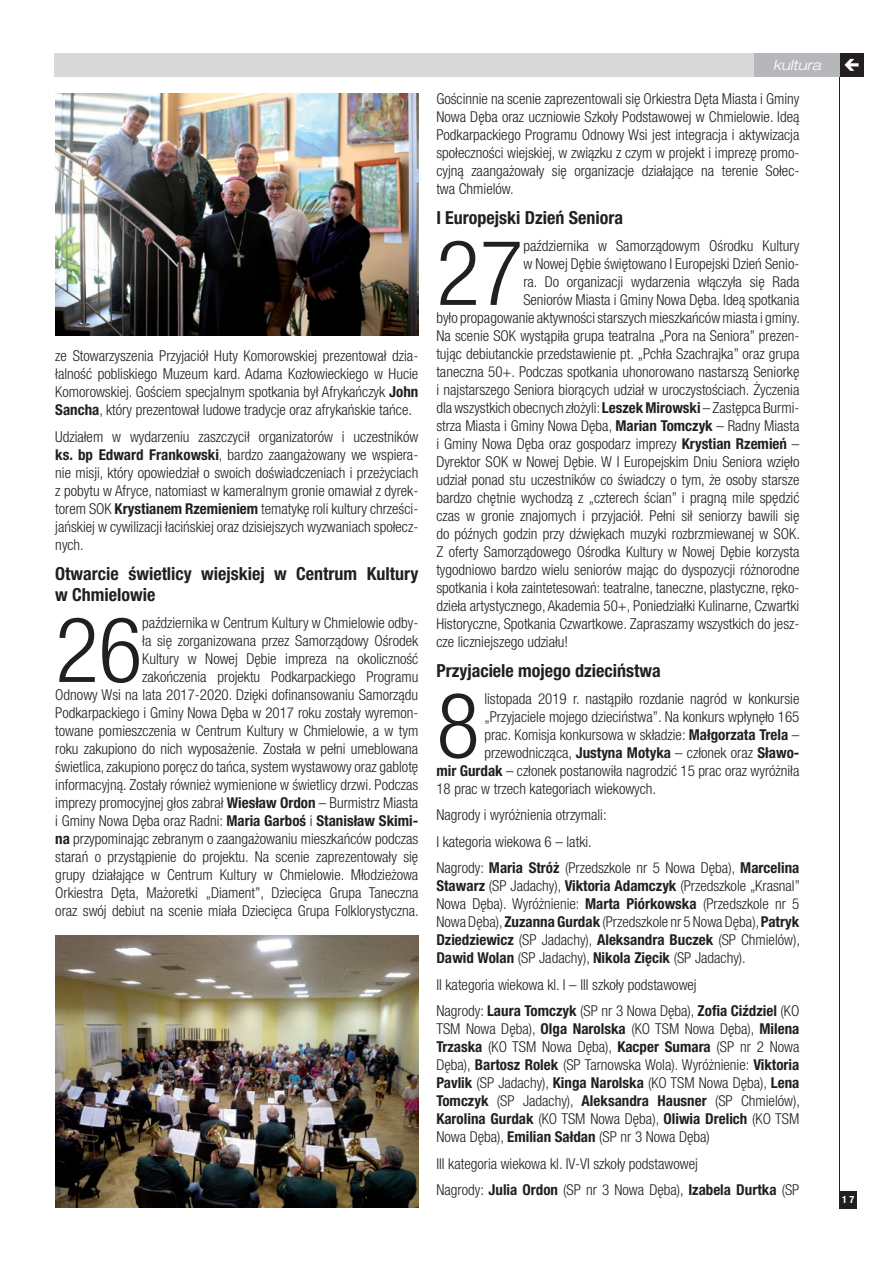
<style>
.page{position:relative;width:893px;height:1263px;background:#fff}
.page>*{position:absolute;margin:0;border:0;box-sizing:border-box;transform-origin:0 0}
.t1{font:300 condensed 90.6px "Helvetica Neue LT Pro";color:#231f20}
.t2{font:700 condensed 18px/21.6px "Helvetica Neue LT Pro";color:#231f20}
.t3{font:300 condensed 15px/18px "Helvetica Neue LT Pro";color:#231f20;text-align:justify}
.t4{font:italic 300 expanded 14.25px "Helvetica Neue LT Pro";color:#fff}
.t5{font:700 condensed 10.05px "Helvetica Neue LT Pro";color:#fff}
.s1{font-weight:700}
</style>
<div class="page">
<div style="left:54px;top:53px;width:785px;height:24px;background:#d8d9db"></div>
<div style="left:840px;top:53px;width:23px;height:24px;background:#231f20"></div>
<svg style="left:844px;top:59px;width:15px;height:12px"></svg>
<hr style="left:839px;top:53px;width:1px;height:1155px;background:#231f20">
<div style="left:840px;top:1191px;width:17px;height:17px;background:#231f20"></div>
<div style="left:823px;top:53px;width:17px;height:24px;background:#b6b7bb"></div>
<div style="left:754px;top:53px;width:85px;height:24px;background:#b6b7bb"></div>
<img style="left:55px;top:94px;width:363px;height:241px">
<img style="left:55px;top:935px;width:363px;height:273px">
<p class="t3" style="left:55px;top:347px;width:365px">ze Stowarzyszenia Przyjaciół Huty Komorowskiej prezentował dzia&shy;łalność pobliskiego Muzeum kard. Adama Kozłowieckiego w Hucie Komorowskiej. Gościem specjalnym spotkania był Afrykańczyk <span class="s1">John Sancha</span>, który prezentował ludowe tradycje oraz afrykańskie tańce.</p>
<p class="t3" style="left:55px;top:427px;width:365px">Udziałem w wydarzeniu zaszczycił organizatorów i uczestników <span class="s1">ks. bp Edward Frankowski</span>, bardzo zaangażowany we wspiera&shy;nie misji, który opowiedział o swoich doświadczeniach i przeżyciach z pobytu w Afryce, natomiast w kameralnym gronie omawiał z dyrek&shy;torem SOK <span class="s1">Krystianem Rzemieniem</span> tematykę roli kultury chrześci&shy;jańskiej w cywilizacji łacińskiej oraz dzisiejszych wyzwaniach społecz&shy;nych.</p>
<p class="t2" style="left:55px;top:562px;width:365px">Otwarcie świetlicy wiejskiej w Centrum Kultury w Chmielowie</p>
<h1 class="t1" style="left:55px;top:598px;width:89px">26</h1>
<p class="t3" style="left:55px;top:613px;width:365px;text-align:right">października w Centrum Kultury w Chmielowie odby-<br>ła się zorganizowana przez Samorządowy Ośrodek<br>Kultury w Nowej Dębie impreza na okoliczność<br>zakończenia projektu Podkarpackiego Programu<br>Odnowy Wsi na lata 2017-2020. Dzięki dofinansowaniu Samorządu Podkarpackiego i Gminy Nowa Dęba w 2017 roku zostały wyremon&shy;towane pomieszczenia w Centrum Kultury w Chmielowie, a w tym roku zakupiono do nich wyposażenie. Została w pełni umeblowana świetlica, zakupiono poręcz do tańca, system wystawowy oraz gablotę informacyjną. Zostały również wymienione w świetlicy drzwi. Podczas imprezy promocyjnej głos zabrał <span class="s1">Wiesław Ordon</span> – Burmistrz Miasta i Gminy Nowa Dęba oraz Radni: <span class="s1">Maria Garboś</span> i <span class="s1">Stanisław Skimi&shy;na</span> przypominając zebranym o zaangażowaniu mieszkańców podczas starań o przystąpienie do projektu. Na scenie zaprezentowały się grupy działające w Centrum Kultury w Chmielowie. Młodzieżowa Orkiestra Dęta, Mażoretki „Diament”, Dziecięca Grupa Taneczna oraz swój debiut na scenie miała Dziecięca Grupa Folklorystyczna.</p>
<p class="t4" style="left:773px;top:56px;width:49px">kultura</p>
<p class="t3" style="left:436px;top:90px;width:365px">Gościnnie na scenie zaprezentowali się Orkiestra Dęta Miasta i Gminy Nowa Dęba oraz uczniowie Szkoły Podstawowej w Chmielowie. Ideą Podkarpackiego Programu Odnowy Wsi jest integracja i aktywizacja społeczności wiejskiej, w związku z czym w projekt i imprezę promo&shy;cyjną zaangażowały się organizacje działające na terenie Sołec&shy;twa Chmielów.</p>
<p class="t2" style="left:436px;top:207px;width:188px">I Europejski Dzień Seniora</p>
<h1 class="t1" style="left:436px;top:221px;width:89px">27</h1>
<p class="t3" style="left:523px;top:236px;width:278px">października w Samorządowym Ośrodku Kultury</p>
<p class="t3" style="left:523px;top:254px;width:278px">w Nowej Dębie świętowano I Europejski Dzień Senio-</p>
<p class="t3" style="left:523px;top:272px;width:278px">ra. Do organizacji wydarzenia włączyła się Rada</p>
<p class="t3" style="left:523px;top:290px;width:278px">Seniorów Miasta i Gminy Nowa Dęba. Ideą spotkania</p>
<p class="t3" style="left:436px;top:308px;width:365px">było propagowanie aktywności starszych mieszkańców miasta i gminy.</p>
<p class="t3" style="left:436px;top:326px;width:365px">Na scenie SOK wystąpiła grupa teatralna „Pora na Seniora” prezen-</p>
<p class="t3" style="left:436px;top:344px;width:365px">tując debiutanckie przedstawienie pt. „Pchła Szachrajka” oraz grupa</p>
<p class="t3" style="left:436px;top:362px;width:365px">taneczna 50+. Podczas spotkania uhonorowano nastarszą Seniorkę</p>
<p class="t3" style="left:436px;top:380px;width:364px">i najstarszego Seniora biorących udział w uroczystościach. Życzenia</p>
<p class="t3" style="left:436px;top:398px;width:365px">dla wszystkich obecnych złożyli: <span class="s1">Leszek Mirowski</span> – Zastępca Burmi-</p>
<p class="t3" style="left:436px;top:416px;width:365px">strza Miasta i Gminy Nowa Dęba, <span class="s1">Marian Tomczyk</span> – Radny Miasta</p>
<p class="t3" style="left:436px;top:434px;width:365px">i Gminy Nowa Dęba oraz gospodarz imprezy <span class="s1">Krystian Rzemień</span> –</p>
<p class="t3" style="left:436px;top:452px;width:365px">Dyrektor SOK w Nowej Dębie. W I Europejskim Dniu Seniora wzięło</p>
<p class="t3" style="left:436px;top:470px;width:365px">udział ponad stu uczestników co świadczy o tym, że osoby starsze</p>
<p class="t3" style="left:436px;top:488px;width:365px">bardzo chętnie wychodzą z „czterech ścian” i pragną mile spędzić</p>
<p class="t3" style="left:436px;top:506px;width:365px">czas w gronie znajomych i przyjaciół. Pełni sił seniorzy bawili się</p>
<p class="t3" style="left:436px;top:524px;width:365px">do późnych godzin przy dźwiękach muzyki rozbrzmiewanej w SOK.</p>
<p class="t3" style="left:436px;top:542px;width:365px">Z oferty Samorządowego Ośrodka Kultury w Nowej Dębie korzysta</p>
<p class="t3" style="left:436px;top:560px;width:365px">tygodniowo bardzo wielu seniorów mając do dyspozycji różnorodne</p>
<p class="t3" style="left:436px;top:578px;width:365px">spotkania i koła zaintetesowań: teatralne, taneczne, plastyczne, ręko-</p>
<p class="t3" style="left:436px;top:596px;width:365px">dzieła artystycznego, Akademia 50+, Poniedziałki Kulinarne, Czwartki</p>
<p class="t3" style="left:436px;top:614px;width:365px">Historyczne, Spotkania Czwartkowe. Zapraszamy wszystkich do jesz-</p>
<p class="t3" style="left:436px;top:632px;width:133px">cze liczniejszego udziału!</p>
<p class="t2" style="left:436px;top:660px;width:226px">Przyjaciele mojego dzieciństwa</p>
<h1 class="t1" style="left:436px;top:673px;width:45px">8</h1>
<p class="t3" style="left:484px;top:689px;width:317px">listopada 2019 r. nastąpiło rozdanie nagród w konkursie</p>
<p class="t3" style="left:484px;top:707px;width:317px">„Przyjaciele mojego dzieciństwa”. Na konkurs wpłynęło 165</p>
<p class="t3" style="left:484px;top:725px;width:317px">prac. Komisja konkursowa w składzie: <span class="s1">Małgorzata Trela</span> –</p>
<p class="t3" style="left:484px;top:743px;width:317px">przewodnicząca, <span class="s1">Justyna Motyka</span> – członek oraz <span class="s1">Sławo-</span></p>
<p class="t3" style="left:436px;top:761px;width:365px"><span class="s1">mir Gurdak</span> – członek postanowiła nagrodzić 15 prac oraz wyróżniła</p>
<p class="t3" style="left:436px;top:779px;width:221px">18 prac w trzech kategoriach wiekowych.</p>
<p class="t3" style="left:436px;top:801px;width:365px;line-height:26.5px;text-align:left">Nagrody i wyróżnienia otrzymali:<br>I kategoria wiekowa 6 – latki.<br>Nagrody: <span class="s1">Maria Stróż</span> (Przedszkole nr 5 Nowa Dęba), <span class="s1">Marcelina</span></p>
<p class="t3" style="left:436px;top:877px;width:365px"><span class="s1">Stawarz</span> (SP Jadachy), <span class="s1">Viktoria Adamczyk</span> (Przedszkole „Krasnal” Nowa Dęba). Wyróżnienie: <span class="s1">Marta Piórkowska</span> (Przedszkole nr 5<br>Nowa Dęba), <span class="s1">Zuzanna Gurdak</span> (Przedszkole nr 5 Nowa Dęba), <span class="s1">Patryk Dziedziewicz</span> (SP Jadachy), <span class="s1">Aleksandra Buczek</span> (SP Chmielów), <span class="s1">Dawid Wolan</span> (SP Jadachy), <span class="s1">Nikola Zięcik</span> (SP Jadachy).</p>
<p class="t3" style="left:436px;top:971px;width:365px;line-height:26.5px">II kategoria wiekowa kl. I – III szkoły podstawowej<br>Nagrody: <span class="s1">Laura Tomczyk</span> (SP nr 3 Nowa Dęba), <span class="s1">Zofia Ciździel</span> (KO</p>
<p class="t3" style="left:436px;top:1020px;width:365px">TSM Nowa Dęba), <span class="s1">Olga Narolska</span> (KO TSM Nowa Dęba), <span class="s1">Milena Trzaska</span> (KO TSM Nowa Dęba), <span class="s1">Kacper Sumara</span> (SP nr 2 Nowa Dęba), <span class="s1">Bartosz Rolek</span> (SP Tarnowska Wola). Wyróżnienie: <span class="s1">Viktoria Pavlik</span> (SP Jadachy), <span class="s1">Kinga Narolska</span> (KO TSM Nowa Dęba), <span class="s1">Lena Tomczyk</span> (SP Jadachy), <span class="s1">Aleksandra Hausner</span> (SP Chmielów), <span class="s1">Karolina Gurdak</span> (KO TSM Nowa Dęba), <span class="s1">Oliwia Drelich</span> (KO TSM Nowa Dęba), <span class="s1">Emilian Sałdan</span> (SP nr 3 Nowa Dęba)</p>
<p class="t3" style="left:436px;top:1150px;width:365px;line-height:26.5px">III kategoria wiekowa kl. IV-VI szkoły podstawowej<br>Nagrody: <span class="s1">Julia Ordon</span> (SP nr 3 Nowa Dęba), <span class="s1">Izabela Durtka</span> (SP</p>
<p class="t5" style="left:842px;top:1193px;width:14px">17</p>
</div>
